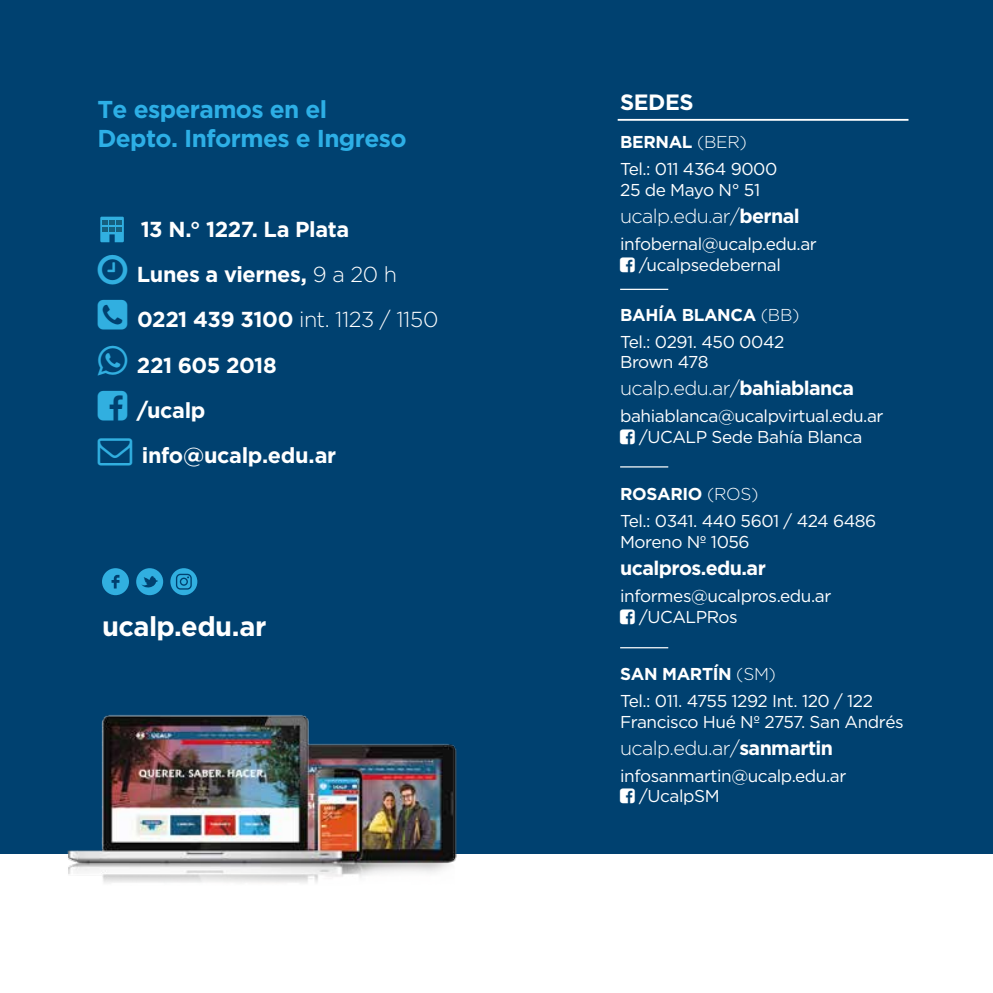
<style>
.page{position:relative;width:993px;height:993px;background:#fff}
.page>*{position:absolute;margin:0;border:0;box-sizing:border-box;transform-origin:0 0}
.t1{font:700 27.12px "Gotham";letter-spacing:-.02em;color:#fff}
.t2{font:700 24.32px/29.2px "Gotham";letter-spacing:-.025em;color:#2dafe6}
.t3{font:700 22.05px "Gotham";letter-spacing:-.02em;color:#fff}
.t4{font:700 21.7px/45.3px "Gotham";letter-spacing:-.02em;color:#fff}
.t5{font:300 19.6px "Gotham";letter-spacing:-.03em;color:#fff}
.t6{font:700 19.6px "Gotham";letter-spacing:-.03em;color:#fff}
.t7{font:17.15px/26.9px "Gotham";letter-spacing:-.025em;color:#fff}
.s1{font-weight:300}
.s2{font-weight:700}
</style>
<div class="page">
<div style="left:0;top:0;width:992px;height:852px;background:#004170"></div>
<svg style="left:100px;top:216px;width:24px;height:26px"></svg>
<img style="left:39px;top:715px;width:447px;height:168px">
<svg style="left:136px;top:568px;width:27px;height:27px"></svg>
<svg style="left:102px;top:568px;width:27px;height:27px"></svg>
<svg style="left:170px;top:568px;width:27px;height:27px"></svg>
<hr style="left:617px;top:119px;width:291px;height:2px;background:#fff">
<hr style="left:620px;top:288px;width:48px;height:2px;background:#fff">
<hr style="left:620px;top:466px;width:48px;height:1px;background:#fff">
<hr style="left:620px;top:647px;width:48px;height:1px;background:#fff">
<h2 class="t2" style="left:97px;top:94px;width:311px">Te esperamos en el<br>Depto. Informes e Ingreso</h2>
<p class="t4" style="left:137px;top:206px;width:303px">13 N.° 1227. La Plata<br>Lunes a viernes, <span class="s1">9 a 20 h<br></span>0221 439 3100 <span class="s1">int. 1123 / 1150<br></span>221 605 2018<br>/ucalp<br>info@ucalp.edu.ar</p>
<h1 class="t1" style="left:102px;top:611px;width:166px">ucalp.edu.ar</h1>
<p class="t3" style="left:620px;top:89px;width:75px">SEDES</p>
<p class="t7" style="left:620px;top:128px;width:159px"><span class="s2">BERNAL</span> <span class="s1">(BER)<br></span>Tel.: 011 4364 9000</p>
<p class="t7" style="left:620px;top:176px;width:141px">25 de Mayo N° 51</p>
<p class="t5" style="left:620px;top:205px;width:181px">ucalp.edu.ar/<span class="s2">bernal</span></p>
<p class="t7" style="left:639px;top:233px;width:179px;line-height:20.7px;text-indent:-19px">infobernal@ucalp.edu.ar /ucalpsedebernal</p>
<p class="t7" style="left:620px;top:301px;width:181px"><span class="s2">BAHÍA BLANCA</span> <span class="s1">(BB)<br></span>Tel.: 0291. 450 0042</p>
<p class="t7" style="left:620px;top:348px;width:90px">Brown 478</p>
<p class="t5" style="left:620px;top:377px;width:235px">ucalp.edu.ar/<span class="s2">bahiablanca</span></p>
<p class="t7" style="left:620px;top:405px;width:265px;line-height:20.7px;text-align:center">bahiablanca@ucalpvirtual.edu.ar /UCALP Sede Bahía Blanca</p>
<p class="t7" style="left:620px;top:480px;width:258px"><span class="s2">ROSARIO</span> <span class="s1">(ROS)<br></span>Tel.: 0341. 440 5601 / 424 6486</p>
<p class="t7" style="left:620px;top:528px;width:131px">Moreno Nº 1056</p>
<p class="t6" style="left:620px;top:556px;width:147px">ucalpros.edu.ar</p>
<p class="t7" style="left:639px;top:585px;width:193px;line-height:20.7px;text-indent:-19px">informes@ucalpros.edu.ar /UCALPRos</p>
<p class="t7" style="left:620px;top:660px;width:254px"><span class="s2">SAN MARTÍN</span> <span class="s1">(SM)<br></span>Tel.: 011. 4755 1292 Int. 120 / 122</p>
<p class="t7" style="left:620px;top:707px;width:285px">Francisco Hué Nº 2757. San Andrés</p>
<p class="t5" style="left:620px;top:737px;width:214px">ucalp.edu.ar/<span class="s2">sanmartin</span></p>
<p class="t7" style="left:639px;top:764px;width:209px;line-height:20.7px;text-indent:-19px">infosanmartin@ucalp.edu.ar /UcalpSM</p>
</div>
